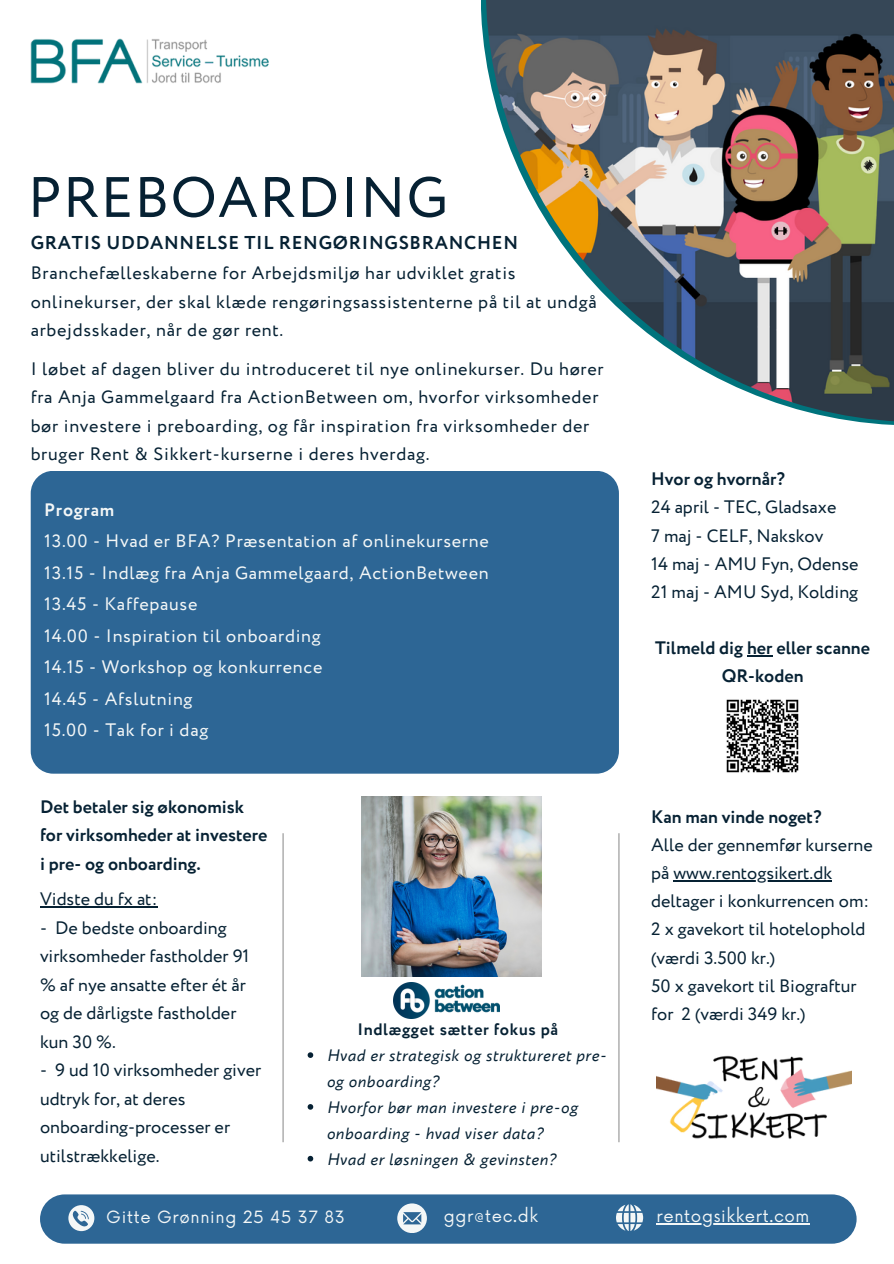
<style>
.page{position:relative;width:894px;height:1264px;background:#fff}
.page>*{position:absolute;margin:0;border:0;box-sizing:border-box;transform-origin:0 0}
.t1{font:56.85px "Circe";letter-spacing:.02em;color:#062133}
.t2{font:700 18.6px "Circe";letter-spacing:.04em;color:#062133}
.t3{font:18px/28.2px "Circe";color:#062133}
.t4{font:18px/28.5px "Circe";letter-spacing:.04em;color:#062133}
.t5{font:18px/31.5px "Circe";letter-spacing:.04em;color:#f4f7f7}
.t6{font:700 18px/28.5px "Circe";color:#062133}
.t7{font:italic 16.5px/25.8px "Circe";letter-spacing:.04em;color:#062133}
.t8{font:16.5px "Now";letter-spacing:.04em;color:#f4f7f7}
.t9{font:700 16.5px "Circe";letter-spacing:.04em;color:#062133}
.s1{font-weight:700}
</style>
<div class="page">
<img style="left:485px;top:0;width:408px;height:422px">
<hr style="left:618px;top:833px;width:1px;height:309px;background:#949494">
<hr style="left:282px;top:833px;width:1px;height:309px;background:#949494">
<div style="left:40px;top:1194px;width:816px;height:49px;background:#2d6695;border-radius:25px"></div>
<svg style="left:616px;top:1204px;width:26px;height:27px"></svg>
<img style="left:31px;top:38px;width:238px;height:45px">
<img style="left:361px;top:796px;width:180px;height:180px">
<div style="left:31px;top:471px;width:587px;height:302px;background:#2d6695;border-radius:22px"></div>
<img style="left:394px;top:982px;width:105px;height:36px">
<svg style="left:68px;top:1205px;width:26px;height:25px"></svg>
<svg style="left:397px;top:1203px;width:29px;height:29px"></svg>
<img style="left:656px;top:1055px;width:195px;height:84px">
<img style="left:726px;top:699px;width:73px;height:74px">
<svg style="left:307px;top:1052px;width:6px;height:5px"></svg>
<svg style="left:307px;top:1104px;width:6px;height:5px"></svg>
<svg style="left:307px;top:1155px;width:6px;height:6px"></svg>
<hr style="left:656px;top:1223px;width:153px;height:1px;background:#f4f7f7">
<hr style="left:40px;top:906px;width:117px;height:1px;background:#062133">
<svg style="left:747px;top:655px;width:25px;height:1px"></svg>
<hr style="left:673px;top:880px;width:159px;height:1px;background:#062133">
<p class="t1" style="left:28px;top:159px;width:421px">PREBOARDING</p>
<h5 class="t2" style="left:31px;top:230px;width:488px">GRATIS UDDANNELSE TIL RENGØRINGSBRANCHEN</h5>
<h2 class="t4" style="left:31px;top:260px;width:567px">Branchefælleskaberne for Arbejdsmiljø har udviklet gratis onlinekurser, der skal klæde rengøringsassistenterne på til at undgå arbejdsskader, når de gør rent.</h2>
<h4 class="t4" style="left:31px;top:355px;width:574px">I løbet af dagen bliver du introduceret til nye onlinekurser. Du hører fra Anja Gammelgaard fra ActionBetween om, hvorfor virksomheder bør investere i preboarding, og får inspiration fra virksomheder der bruger Rent &amp; Sikkert-kurserne i deres hverdag.</h4>
<h4 class="t5" style="left:44px;top:495px;width:446px"><span class="s1">Program<br></span>13.00 - Hvad er BFA? Præsentation af onlinekurserne<br>13.15 - Indlæg fra Anja Gammelgaard, ActionBetween<br>13.45 - Kaffepause<br>14.00 - Inspiration til onboarding<br>14.15 - Workshop og konkurrence<br>14.45 - Afslutning<br>15.00 - Tak for i dag</h4>
<p class="t6" style="left:40px;top:793px;width:229px">Det betaler sig økonomisk for virksomheder at investere i pre- og onboarding.</p>
<p class="t3" style="left:40px;top:886px;width:119px">Vidste du fx at:</p>
<p class="t3" style="left:40px;top:914px;width:211px">- De bedste onboarding virksomheder fastholder 91 % af nye ansatte efter ét år og de dårligste fastholder kun 30 %.</p>
<p class="t3" style="left:40px;top:1057px;width:222px">- 9 ud 10 virksomheder giver udtryk for, at deres onboarding-processer er utilstrækkelige.</p>
<h4 class="t9" style="left:357px;top:1018px;width:202px">Indlægget sætter fokus på</h4>
<p class="t7" style="left:326px;top:1043px;width:281px">Hvad er strategisk og struktureret pre&shy;og onboarding?</p>
<p class="t7" style="left:326px;top:1095px;width:252px">Hvorfor bør man investere i pre-og onboarding - hvad viser data?</p>
<h3 class="t7" style="left:326px;top:1147px;width:231px">Hvad er løsningen &amp; gevinsten?</h3>
<p class="t8" style="left:106px;top:1207px;width:240px">Gitte Grønning 25 45 37 83</p>
<p class="t8" style="left:444px;top:1207px;width:96px">ggr@tec.dk</p>
<p class="t3" style="left:651px;top:466px;width:209px"><span class="s1">Hvor og hvornår?<br></span>24 april - TEC, Gladsaxe<br>7 maj - CELF, Nakskov<br>14 maj - AMU Fyn, Odense<br>21 maj - AMU Syd, Kolding</p>
<p class="t6" style="left:655px;top:635px;width:216px;text-align:center">Tilmeld dig her eller scanne<br>QR-koden</p>
<p class="t3" style="left:651px;top:803px;width:223px"><span class="s1">Kan man vinde noget?<br></span>Alle der gennemfør kurserne på www.rentogsikert.dk</p>
<p class="t3" style="left:651px;top:888px;width:219px">deltager i konkurrencen om:<br>2 x gavekort til hotelophold (værdi 3.500 kr.)<br>50 x gavekort til Biograftur for 2 (værdi 349 kr.)</p>
<h4 class="t8" style="left:656px;top:1207px;width:154px">rentogsikkert.com</h4>
</div>
